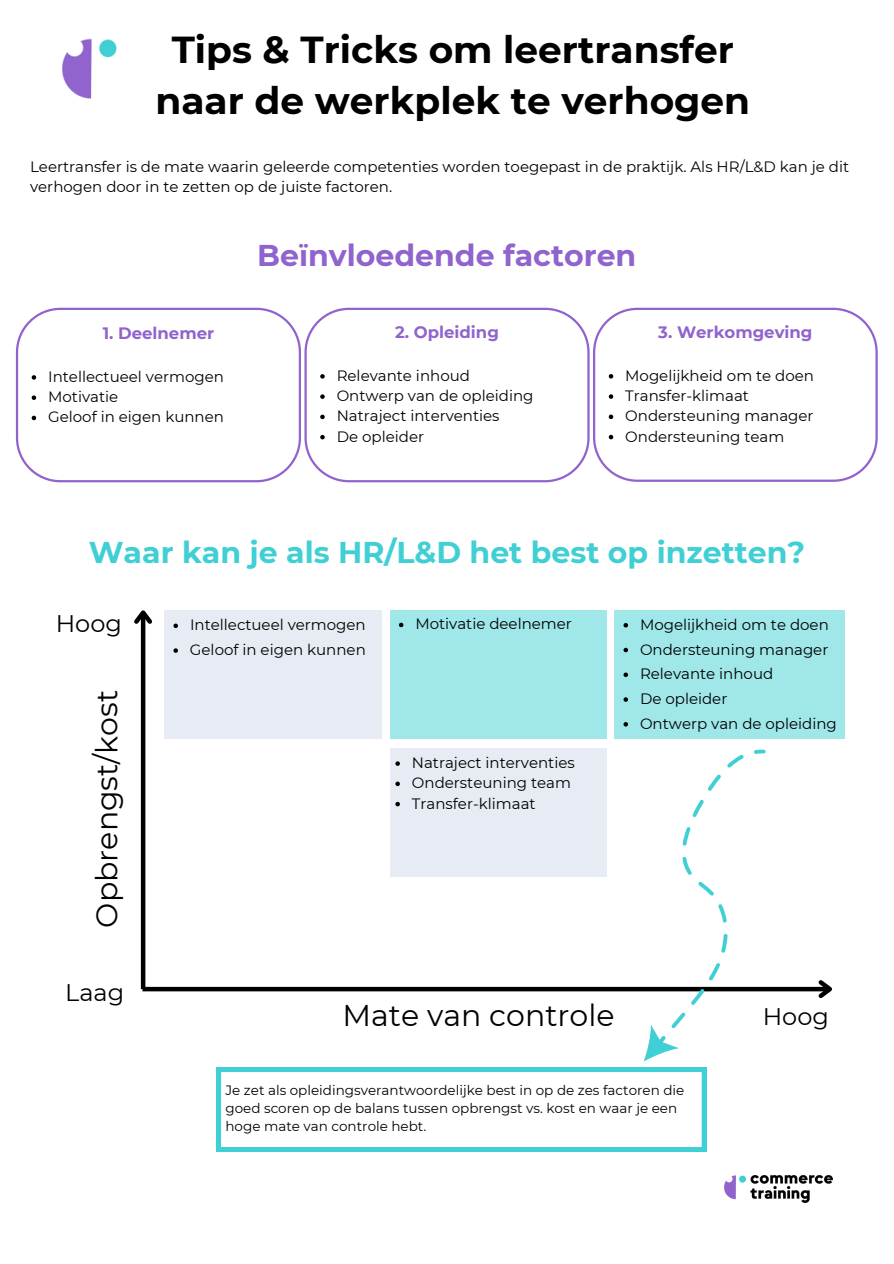
<style>
.page{position:relative;width:894px;height:1264px;background:#fff}
.page>*{position:absolute;margin:0;border:0;box-sizing:border-box;transform-origin:0 0}
.t1{font:700 37.5px/51.8px "Montserrat";color:#000;text-align:center}
.t2{font:700 30px "Montserrat";color:#3fcfd4}
.t3{font:30px "Montserrat";color:#000}
.t4{font:700 30px "Montserrat";color:#9063cd}
.t5{font:24px "Montserrat";color:#000}
.t6{font:700 16.5px "Montserrat";color:#9063cd}
.t7{font:15px/20.2px "Montserrat";color:#000}
.t8{font:13.5px/18px "Montserrat";color:#000}
</style>
<div class="page">
<hr style="left:141px;top:612px;width:4px;height:377px;background:#000">
<svg style="left:134px;top:610px;width:19px;height:18px"></svg>
<div style="left:142px;top:986px;width:687px;height:5px;background:#000"></div>
<svg style="left:814px;top:980px;width:18px;height:19px"></svg>
<div style="left:164px;top:610px;width:218px;height:129px;background:#e7ebf3"></div>
<div style="left:390px;top:610px;width:216px;height:129px;background:#9fe7e9"></div>
<div style="left:614px;top:610px;width:230px;height:129px;background:#9fe7e9"></div>
<div style="left:390px;top:748px;width:216px;height:129px;background:#e7ebf3"></div>
<svg style="left:16px;top:308px;width:285px;height:174px"></svg>
<svg style="left:32px;top:375px;width:4px;height:5px"></svg>
<svg style="left:32px;top:395px;width:4px;height:5px"></svg>
<svg style="left:32px;top:416px;width:4px;height:4px"></svg>
<svg style="left:304px;top:308px;width:285px;height:174px"></svg>
<svg style="left:320px;top:374px;width:4px;height:4px"></svg>
<svg style="left:320px;top:394px;width:4px;height:5px"></svg>
<svg style="left:320px;top:414px;width:4px;height:5px"></svg>
<svg style="left:320px;top:435px;width:4px;height:4px"></svg>
<svg style="left:593px;top:308px;width:284px;height:174px"></svg>
<svg style="left:608px;top:374px;width:5px;height:4px"></svg>
<svg style="left:608px;top:394px;width:5px;height:5px"></svg>
<svg style="left:608px;top:414px;width:5px;height:5px"></svg>
<svg style="left:608px;top:435px;width:5px;height:4px"></svg>
<img style="left:724px;top:1175px;width:108px;height:26px">
<img style="left:63px;top:39px;width:54px;height:60px">
<svg style="left:612px;top:749px;width:186px;height:275px"></svg>
<svg style="left:216px;top:1024px;width:490px;height:127px"></svg>
<svg style="left:173px;top:623px;width:5px;height:5px"></svg>
<svg style="left:173px;top:648px;width:5px;height:5px"></svg>
<svg style="left:399px;top:622px;width:4px;height:5px"></svg>
<svg style="left:623px;top:623px;width:5px;height:4px"></svg>
<svg style="left:623px;top:647px;width:5px;height:5px"></svg>
<svg style="left:623px;top:672px;width:5px;height:5px"></svg>
<svg style="left:623px;top:697px;width:5px;height:4px"></svg>
<svg style="left:623px;top:722px;width:5px;height:4px"></svg>
<svg style="left:395px;top:761px;width:5px;height:4px"></svg>
<svg style="left:395px;top:781px;width:5px;height:5px"></svg>
<svg style="left:395px;top:801px;width:5px;height:5px"></svg>
<h5 class="t1" style="left:155px;top:23px;width:596px">Tips &amp; Tricks om leertransfer naar de werkplek te verhogen</h5>
<p class="t7" style="left:30px;top:157px;width:820px">Leertransfer is de mate waarin geleerde competenties worden toegepast in de praktijk. Als HR/L&amp;D kan je dit verhogen door in te zetten op de juiste factoren.</p>
<p class="t6" style="left:103px;top:323px;width:113px">1. Deelnemer</p>
<h1 class="t7" style="left:48px;top:366px;width:177px">Intellectueel vermogen</h1>
<h6 class="t7" style="left:48px;top:387px;width:71px">Motivatie</h6>
<h2 class="t7" style="left:48px;top:407px;width:177px">Geloof in eigen kunnen</h2>
<h4 class="t4" style="left:257px;top:236px;width:380px">Beïnvloedende factoren</h4>
<p class="t6" style="left:395px;top:322px;width:105px">2. Opleiding</p>
<p class="t7" style="left:336px;top:365px;width:135px">Relevante inhoud</p>
<p class="t7" style="left:336px;top:385px;width:198px">Ontwerp van de opleiding</p>
<h5 class="t7" style="left:336px;top:406px;width:164px">Natraject interventies</h5>
<p class="t7" style="left:336px;top:426px;width:89px">De opleider</p>
<p class="t6" style="left:658px;top:322px;width:156px">3. Werkomgeving</p>
<p class="t7" style="left:625px;top:365px;width:190px">Mogelijkheid om te doen</p>
<p class="t7" style="left:625px;top:385px;width:125px">Transfer-klimaat</p>
<h5 class="t7" style="left:625px;top:406px;width:190px">Ondersteuning manager</h5>
<p class="t7" style="left:625px;top:426px;width:160px">Ondersteuning team</p>
<h2 class="t2" style="left:89px;top:533px;width:718px">Waar kan je als HR/L&amp;D het best op inzetten?</h2>
<h4 class="t5" style="left:56px;top:608px;width:68px">Hoog</h4>
<h4 class="t3" style="left:88px;top:927px;width:239px;rotate:-90deg">Opbrengst/kost</h4>
<p class="t5" style="left:65px;top:977px;width:60px">Laag</p>
<p class="t7" style="left:190px;top:615px;width:177px">Intellectueel vermogen</p>
<p class="t7" style="left:190px;top:639px;width:177px">Geloof in eigen kunnen</p>
<p class="t7" style="left:415px;top:614px;width:158px">Motivatie deelnemer</p>
<p class="t7" style="left:640px;top:614px;width:190px">Mogelijkheid om te doen</p>
<p class="t7" style="left:640px;top:639px;width:190px">Ondersteuning manager</p>
<p class="t7" style="left:640px;top:663px;width:135px">Relevante inhoud</p>
<p class="t7" style="left:640px;top:688px;width:89px">De opleider</p>
<p class="t7" style="left:640px;top:713px;width:198px">Ontwerp van de opleiding</p>
<p class="t7" style="left:412px;top:752px;width:164px">Natraject interventies</p>
<p class="t7" style="left:412px;top:772px;width:160px">Ondersteuning team</p>
<h3 class="t7" style="left:412px;top:793px;width:125px">Transfer-klimaat</h3>
<h3 class="t3" style="left:342px;top:996px;width:273px">Mate van controle</h3>
<p class="t8" style="left:225px;top:1080px;width:460px">Je zet als opleidingsverantwoordelijke best in op de zes factoren die goed scoren op de balans tussen opbrengst vs. kost en waar je een hoge mate van controle hebt.</p>
<p class="t5" style="left:762px;top:1001px;width:68px">Hoog</p>
</div>
